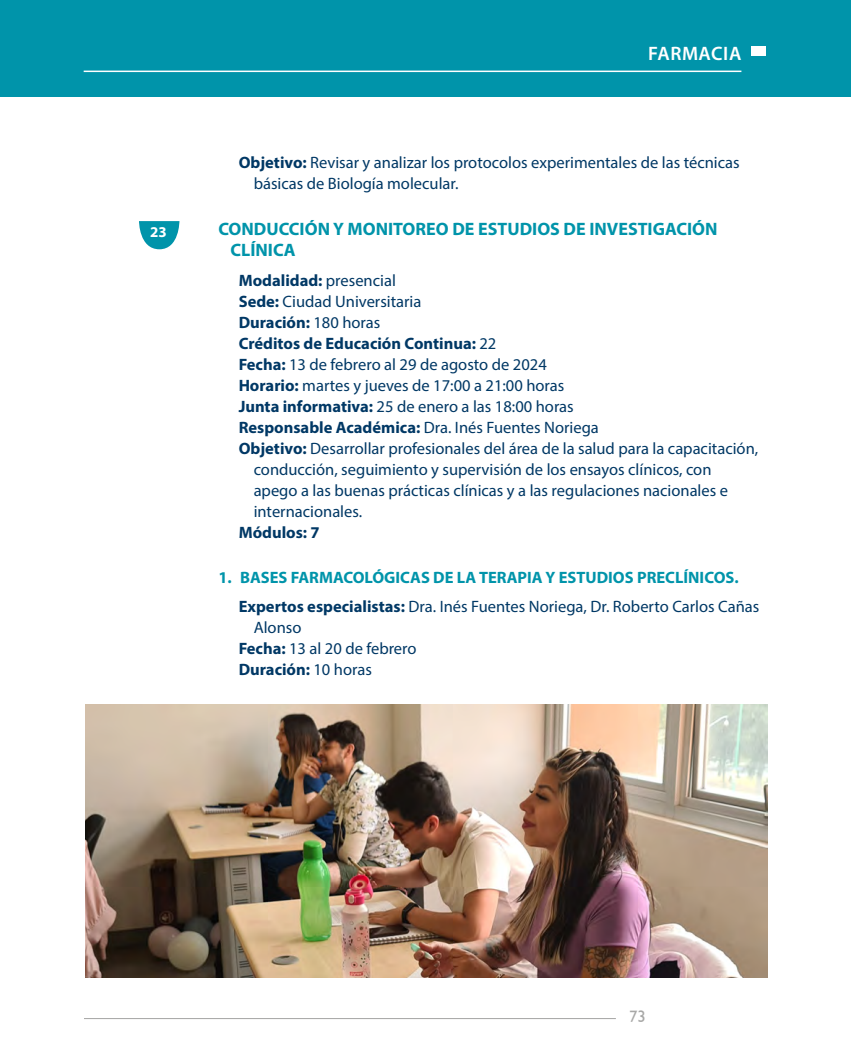
<style>
.page{position:relative;width:851px;height:1063px;background:#fff}
.page>*{position:absolute;margin:0;border:0;box-sizing:border-box;transform-origin:0 0}
.t1{font:600 19.5px "Myriad Pro";letter-spacing:.03em;color:#fff}
.t2{font:700 18px/21px "Myriad Pro";color:#0094aa}
.t3{font:600 18px "Myriad Pro";color:#fff}
.t4{font:16.5px/21px "Myriad Pro";color:#003865}
.t5{font:700 16.5px/29.5px "Myriad Pro";color:#0094aa}
.t6{font:700 16.5px "Myriad Pro";color:#003865}
.t7{font:16.5px "Humanist 521 BT";color:#a8a8a7}
.t8{font:700 15px "Myriad Pro";color:#fff}
.s1{font-weight:700}
.s2{font-weight:400}
.s3{color:#003865}
.s4{font-weight:400;color:#003865}
</style>
<div class="page">
<hr style="left:84px;top:1018px;width:531px;height:1px;background:#a8a8a7">
<div style="left:0;top:0;width:850px;height:97px;background:#0094aa"></div>
<div style="left:751px;top:46px;width:14px;height:10px;background:#fff"></div>
<hr style="left:84px;top:71px;width:657px;height:1px;background:#fff">
<svg style="left:139px;top:221px;width:40px;height:28px"></svg>
<img style="left:85px;top:704px;width:682px;height:274px">
<p class="t8" style="left:150px;top:222px;width:18px">23</p>
<p class="t3" style="left:687px;top:42px;width:55px">ÍNDICE</p>
<p class="t1" style="left:648px;top:41px;width:95px">FARMACIA</p>
<p class="t4" style="left:254px;top:151px;width:487px;text-indent:-15px"><span class="s1">Objetivo:</span> Revisar y analizar los protocolos experimentales de las técnicas básicas de Biología molecular.</p>
<p class="t2" style="left:230px;top:218px;width:488px;text-indent:-12px">CONDUCCIÓN Y MONITOREO DE ESTUDIOS DE INVESTIGACIÓN<br>CLÍNICA</p>
<p class="t6" style="left:239px;top:269px;width:159px">Modalidad: <span class="s2">presencial</span></p>
<p class="t4" style="left:239px;top:290px;width:184px"><span class="s1">Sede:</span> Ciudad Universitaria</p>
<p class="t6" style="left:239px;top:311px;width:143px">Duración: <span class="s2">180 horas</span></p>
<p class="t6" style="left:239px;top:332px;width:259px">Créditos de Educación Continua: <span class="s2">22</span></p>
<p class="t4" style="left:239px;top:353px;width:309px"><span class="s1">Fecha:</span> 13 de febrero al 29 de agosto de 2024</p>
<p class="t4" style="left:239px;top:374px;width:327px"><span class="s1">Horario:</span> martes y jueves de 17:00 a 21:00 horas</p>
<p class="t4" style="left:239px;top:395px;width:336px"><span class="s1">Junta informativa:</span> 25 de enero a las 18:00 horas</p>
<p class="t4" style="left:239px;top:416px;width:361px"><span class="s1">Responsable Académica:</span> Dra. Inés Fuentes Noriega</p>
<p class="t4" style="left:239px;top:437px;width:521px"><span class="s1">Objetivo:</span> Desarrollar profesionales del área de la salud para la capacitación,</p>
<p class="t4" style="left:254px;top:458px;width:459px">conducción, seguimiento y supervisión de los ensayos clínicos, con</p>
<p class="t4" style="left:254px;top:479px;width:476px">apego a las buenas prácticas clínicas y a las regulaciones nacionales e</p>
<p class="t4" style="left:254px;top:500px;width:110px">internacionales.</p>
<p class="t6" style="left:239px;top:521px;width:83px">Módulos: 7</p>
<p class="t5" style="left:239px;top:562px;width:522px;text-indent:-20px">1. BASES FARMACOLÓGICAS DE LA TERAPIA Y ESTUDIOS PRECLÍNICOS.<br><span class="s3">Expertos especialistas:</span> <span class="s4">Dra. Inés Fuentes Noriega, Dr. Roberto Carlos Cañas</span></p>
<p class="t4" style="left:239px;top:617px;width:179px;text-indent:15px">Alonso<br><span class="s1">Fecha:</span> 13 al 20 de febrero<br><span class="s1">Duración:</span> 10 horas</p>
<p class="t7" style="left:629px;top:1006px;width:18px">73</p>
</div>
